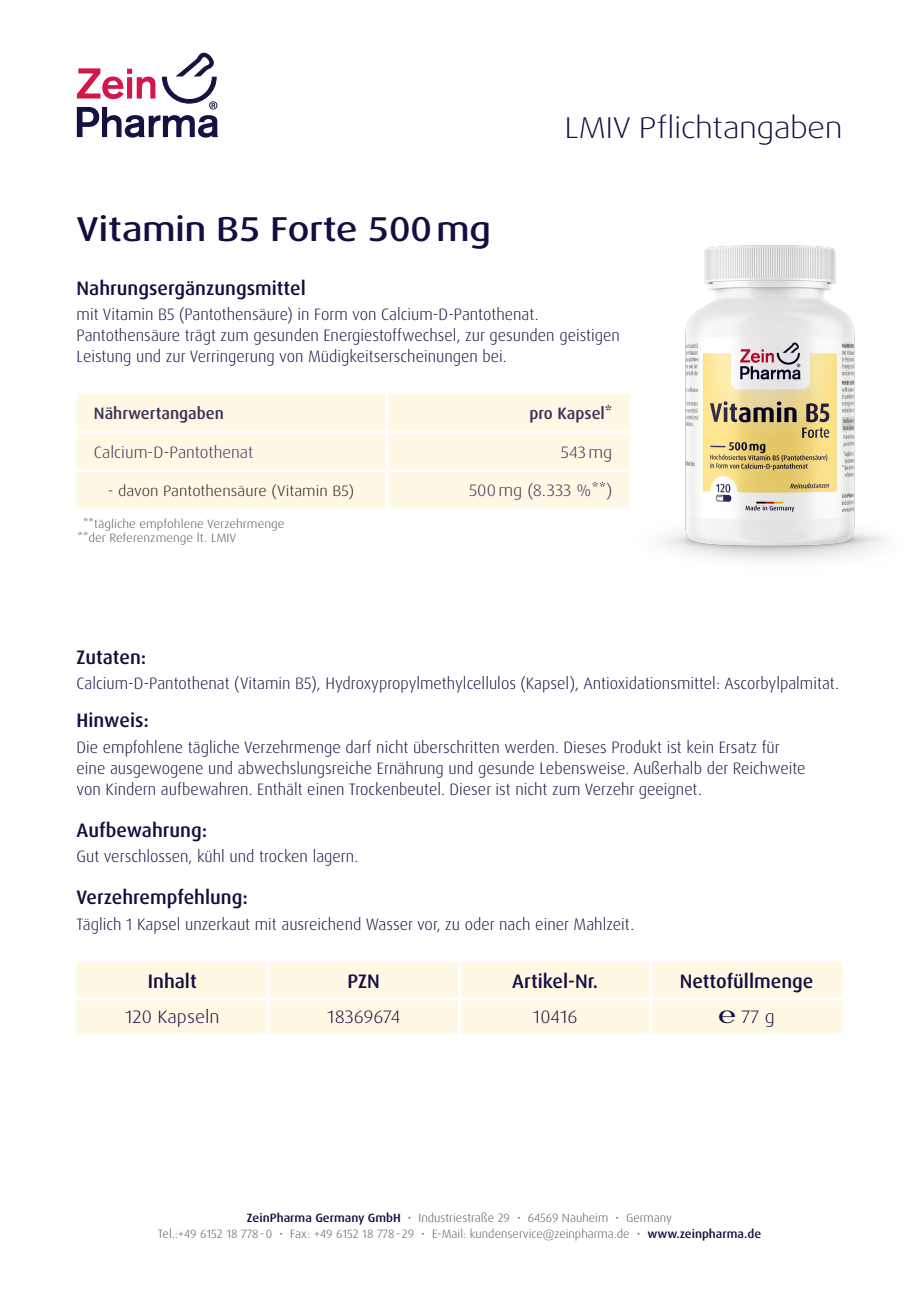
<style>
.page{position:relative;width:919px;height:1289px;background:#fff}
.page>*{position:absolute;margin:0;border:0;box-sizing:border-box;transform-origin:0 0}
.t1{font:500 expanded 34.5px "Dax Pro";color:#140d40}
.t2{font:300 expanded 30px "Dax Pro";color:#140d40}
.t3{font:500 19.5px "Dax Pro";color:#140d40}
.Fließtext{font:300 18px "Dax Pro";color:#140d40;scale:1.1 1}
.t4{font:300 16.5px/21px "Dax Pro";color:#140d40}
.t5{font:500 16.5px "Dax Pro";color:#363058}
.Fließtext-2{font:300 16.5px "Dax Pro";color:#363058;scale:1.04 1}
.Fließtext-3{font:300 16.5px "Dax Pro";color:#363058;scale:1.1 1}
.Fließtext-4{font:300 15px "Dax Pro";color:#231f20;scale:1.1 1}
.Fließtext-5{font:300 12px "Dax Pro";color:#57585a;scale:1.05 1}
.Fließtext-6{font:300 12px "Dax Pro";color:#57585a;scale:1.1 1}
.s1{font-weight:500;color:#140d40}
</style>
<div class="page">
<svg style="left:76px;top:52px;width:142px;height:86px"></svg>
<img style="left:629px;top:245px;width:256px;height:316px">
<div style="left:77px;top:962px;width:765px;height:72px;background:#fef8e4"></div>
<hr style="left:266px;top:962px;width:3px;height:35px;background:#fff">
<hr style="left:458px;top:962px;width:3px;height:35px;background:#fff">
<hr style="left:649px;top:962px;width:3px;height:35px;background:#fff">
<hr style="left:77px;top:997px;width:191px;height:3px;background:#fff">
<hr style="left:268px;top:997px;width:191px;height:3px;background:#fff">
<hr style="left:266px;top:1000px;width:3px;height:34px;background:#fff">
<hr style="left:459px;top:997px;width:192px;height:3px;background:#fff">
<hr style="left:458px;top:1000px;width:3px;height:34px;background:#fff">
<hr style="left:651px;top:997px;width:191px;height:3px;background:#fff">
<hr style="left:649px;top:1000px;width:3px;height:34px;background:#fff">
<div style="left:77px;top:393px;width:552px;height:114px;background:#fef8e4"></div>
<hr style="left:385px;top:393px;width:3px;height:37px;background:#fff">
<hr style="left:77px;top:430px;width:310px;height:3px;background:#fff">
<hr style="left:387px;top:430px;width:242px;height:3px;background:#fff">
<hr style="left:385px;top:433px;width:3px;height:36px;background:#fff">
<hr style="left:77px;top:469px;width:310px;height:3px;background:#fff">
<hr style="left:387px;top:469px;width:242px;height:3px;background:#fff">
<hr style="left:385px;top:472px;width:3px;height:35px;background:#fff">
<p class="t2" style="left:564px;top:109px;width:279px">LMIV Pflichtangaben</p>
<p class="t1" style="left:77px;top:207px;width:416px">Vitamin B5 Forte 500mg</p>
<p class="t3" style="left:77px;top:275px;width:231px">Nahrungsergänzungsmittel</p>
<p class="t4" style="left:77px;top:304px;width:545px">mit Vitamin B5 (Pantothensäure) in Form von Calcium-D-Pantothenat.<br>Pantothensäure trägt zum gesunden Energiestoffwechsel, zur gesunden geistigen<br>Leistung und zur Verringerung von Müdigkeitserscheinungen bei.</p>
<p class="t5" style="left:94px;top:403px;width:131px">Nährwertangaben</p>
<p class="t5" style="left:529px;top:403px;width:84px">pro Kapsel*</p>
<p class="Fließtext-2" style="left:94px;top:441px;width:155px">Calcium-D-Pantothenat</p>
<p class="Fließtext-3" style="left:561px;top:441px;width:48px">543mg</p>
<p class="Fließtext-4" style="left:108px;top:481px;width:225px">- davon Pantothensäure (Vitamin B5)</p>
<p class="Fließtext-3" style="left:469px;top:480px;width:132px">500mg (8.333 %**)</p>
<p class="Fließtext-6" style="left:83px;top:516px;width:184px">**tägliche empfohlene Verzehrmenge</p>
<p class="Fließtext-6" style="left:78px;top:530px;width:146px">**der Referenzmenge lt. LMIV</p>
<p class="t3" style="left:77px;top:644px;width:71px">Zutaten:</p>
<p class="t4" style="left:77px;top:673px;width:764px">Calcium-D-Pantothenat (Vitamin B5), Hydroxypropylmethylcellulos (Kapsel), Antioxidationsmittel: Ascorbylpalmitat.</p>
<p class="t3" style="left:77px;top:708px;width:74px">Hinweis:</p>
<p class="t4" style="left:77px;top:736px;width:730px">Die empfohlene tägliche Verzehrmenge darf nicht überschritten werden. Dieses Produkt ist kein Ersatz für eine ausgewogene und abwechslungsreiche Ernährung und gesunde Lebensweise. Außerhalb der Reichweite von Kindern aufbewahren. Enthält einen Trockenbeutel. Dieser ist nicht zum Verzehr geeignet.</p>
<p class="t3" style="left:77px;top:817px;width:132px">Aufbewahrung:</p>
<p class="t4" style="left:77px;top:846px;width:283px">Gut verschlossen, kühl und trocken lagern.</p>
<p class="t3" style="left:77px;top:885px;width:173px">Verzehrempfehlung:</p>
<p class="t4" style="left:77px;top:913px;width:559px">Täglich 1 Kapsel unzerkaut mit ausreichend Wasser vor, zu oder nach einer Mahlzeit.</p>
<p class="t3" style="left:148px;top:968px;width:50px">Inhalt</p>
<p class="t3" style="left:347px;top:968px;width:34px">PZN</p>
<p class="t3" style="left:512px;top:968px;width:87px">Artikel-Nr.</p>
<p class="t3" style="left:679px;top:968px;width:135px">Nettofüllmenge</p>
<p class="Fließtext" style="left:125px;top:1005px;width:87px">120 Kapseln</p>
<p class="Fließtext" style="left:327px;top:1005px;width:68px">18369674</p>
<p class="Fließtext" style="left:532px;top:1005px;width:42px">10416</p>
<p class="Fließtext" style="left:718px;top:1005px;width:52px">℮ 77 g</p>
<p class="Fließtext-5" style="left:247px;top:1209px;width:406px"><span class="s1">ZeinPharma Germany GmbH</span> • Industriestraße 29 • 64569 Nauheim • Germany</p>
<p class="Fließtext-5" style="left:158px;top:1226px;width:576px">Tel.:+49 6152 18 778-0 • Fax: +49 6152 18 778- 29 • E-Mail: kundenservice@zeinpharma.de • <span class="s1">www.zeinpharma.de</span></p>
</div>
